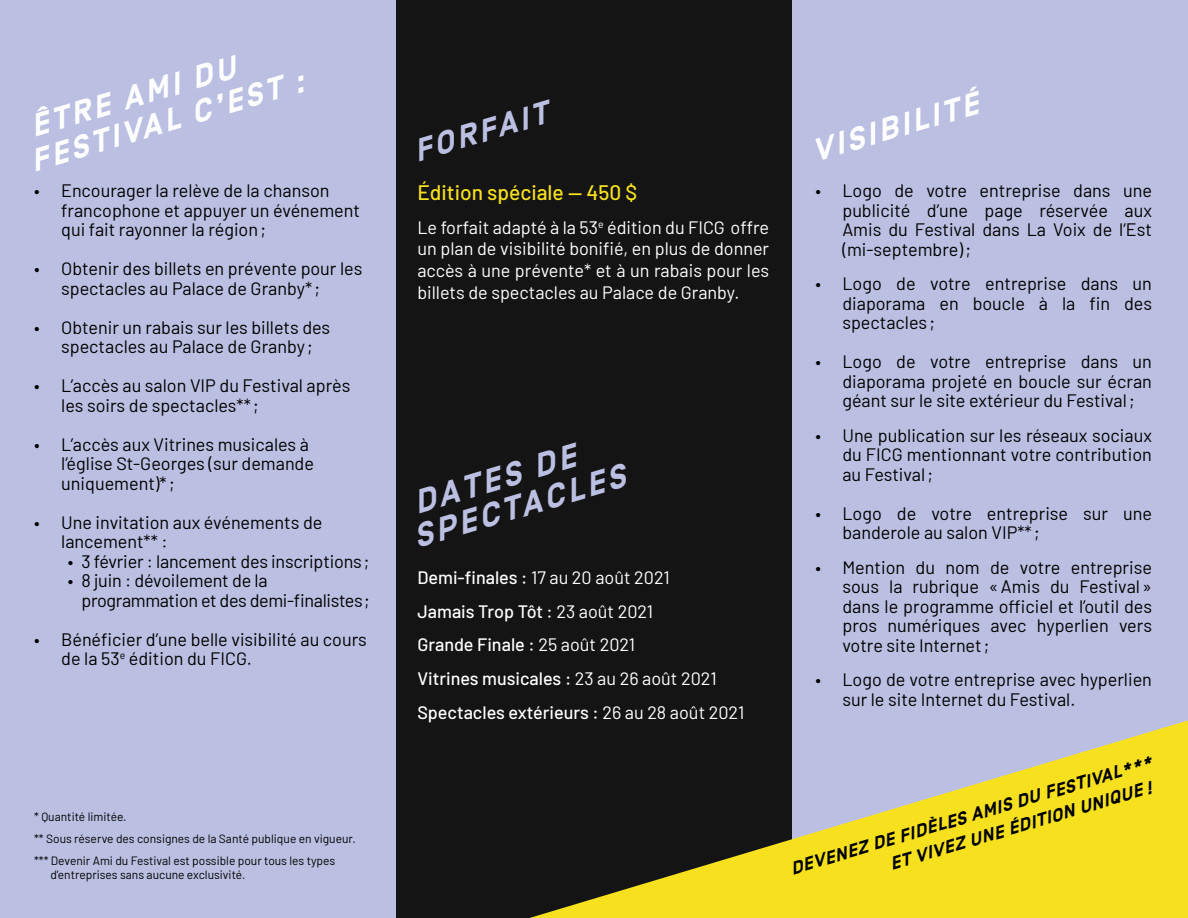
<style>
.page{position:relative;width:1188px;height:918px;background:#141414}
.page>*{position:absolute;margin:0;border:0;box-sizing:border-box;transform-origin:0 0}
.t1{font:italic 700 33px "Simplon Norm";color:#bbc0e2}
.t2{font:italic 700 31.5px "Simplon Norm";color:#fff}
.t3{font:italic 700 31.5px "Simplon Norm";color:#bbc0e2}
.t4{font:500 21px "Barlow";color:#f7e11f}
.t5{font:18px/19.5px "Barlow";color:#000}
.t6{font:18px/21.6px "Barlow";color:#fff;text-align:justify}
.t7{font:500 18px/33.6px "Barlow";color:#fff}
.t8{font:italic 700 18px/24.5px "Simplon Norm";color:#000}
.t9{font:18px/19.5px "Barlow";letter-spacing:-.02em;color:#000}
.t10{font:12px/21.9px "Barlow";color:#000}
.s1{font-weight:400}
</style>
<div class="page">
<div style="left:0;top:0;width:396px;height:918px;background:#bbc0e2"></div>
<div style="left:792px;top:0;width:396px;height:918px;background:#bbc0e2"></div>
<svg style="left:530px;top:720px;width:658px;height:198px"></svg>
<h2 class="t2" style="left:26px;top:110px;width:42px;rotate:-16deg">ÊTRE</h2>
<h2 class="t2" style="left:27px;top:145px;width:21px;rotate:-16deg">FESTIVAL</h2>
<h2 class="t2" style="left:187px;top:97px;width:53px;rotate:-16deg">C’EST</h2>
<p class="t5" style="left:61px;top:180px;width:300px;text-indent:-27px">• Encourager la relève de la chanson francophone et appuyer un événement qui fait rayonner la région;</p>
<p class="t5" style="left:61px;top:258px;width:303px;text-indent:-27px">• Obtenir des billets en prévente pour les spectacles au Palace de Granby*;</p>
<p class="t5" style="left:34px;top:316px;width:298px;text-align:center">• Obtenir un rabais sur les billets des spectacles au Palace de Granby ;</p>
<p class="t5" style="left:61px;top:375px;width:291px;text-indent:-27px">• L’accès au salon VIP du Festival après les soirs de spectacles**;</p>
<p class="t5" style="left:61px;top:433px;width:254px;text-indent:-27px">• L’accès aux Vitrines musicales à l’église St-Georges (sur demande uniquement)*;</p>
<p class="t5" style="left:61px;top:511px;width:263px;text-indent:-27px">• Une invitation aux événements de lancement** :</p>
<p class="t5" style="left:68px;top:550px;width:303px">• 3 février : lancement des inscriptions;</p>
<p class="t9" style="left:81px;top:570px;width:290px;text-indent:-14px">• 8 juin : dévoilement de la programmation et des demi-finalistes;</p>
<p class="t5" style="left:61px;top:628px;width:307px;text-indent:-27px">• Bénéficier d’une belle visibilité au cours de la 53<sup>e</sup> édition du FICG.</p>
<p class="t10" style="left:34px;top:805px;width:323px">* Quantité limitée.<br>** Sous réserve des consignes de la Santé publique en vigueur. *** Devenir Ami du Festival est possible pour tous les types</p>
<p class="t10" style="left:50px;top:863px;width:196px">d’entreprises sans aucune exclusivité.</p>
<h2 class="t3" style="left:410px;top:135px;width:21px;rotate:-16deg">FORFAIT</h2>
<p class="t4" style="left:417px;top:177px;width:221px">Édition spéciale — 450 $</p>
<p class="t6" style="left:417px;top:215px;width:353px">Le forfait adapté à la 53<sup>e</sup> édition du FICG offre un plan de visibilité bonifié, en plus de donner accès à une prévente* et à un rabais pour les billets de spectacles au Palace de Granby.</p>
<h1 class="t1" style="left:409px;top:486px;width:23px;rotate:-16deg">DATES</h1>
<h1 class="t1" style="left:409px;top:520px;width:68px;rotate:-16deg">SPECTACLES</h1>
<p class="t7" style="left:417px;top:560px;width:328px">Demi-finales : <span class="s1">17 au 20 août 2021<br></span>Jamais Trop Tôt : <span class="s1">23 août 2021<br></span>Grande Finale : <span class="s1">25 août 2021<br></span>Vitrines musicales : <span class="s1">23 au 26 août 2021<br></span>Spectacles extérieurs : <span class="s1">26 au 28 août 2021</span></p>
<h2 class="t2" style="left:873px;top:115px;width:41px;rotate:-16deg">BILIT</h2>
<h2 class="t2" style="left:808px;top:135px;width:21px;rotate:-16deg">VISI</h2>
<p class="t5" style="left:842px;top:180px;width:311px;text-align:justify;text-indent:-27px">• Logo de votre entreprise dans une publicité d’une page réservée aux Amis du Festival dans La Voix de l’Est (mi-septembre);</p>
<p class="t5" style="left:842px;top:273px;width:311px;text-align:justify;text-indent:-27px">• Logo de votre entreprise dans un diaporama en boucle à la fin des spectacles ;</p>
<p class="t5" style="left:842px;top:351px;width:311px;text-align:justify;text-indent:-27px">• Logo de votre entreprise dans un diaporama projeté en boucle sur écran géant sur le site extérieur du Festival;</p>
<p class="t5" style="left:842px;top:424px;width:311px;text-align:justify;text-indent:-27px">• Une publication sur les réseaux sociaux du FICG mentionnant votre contribution au Festival;</p>
<p class="t5" style="left:842px;top:502px;width:311px;text-indent:-27px">• Logo de votre entreprise sur une banderole au salon VIP**;</p>
<p class="t5" style="left:842px;top:556px;width:311px;text-align:justify;text-indent:-27px">• Mention du nom de votre entreprise sous la rubrique «Amis du Festival» dans le programme officiel et l’outil des pros numériques avec hyperlien vers votre site Internet;</p>
<p class="t5" style="left:842px;top:669px;width:311px;text-indent:-27px">• Logo de votre entreprise avec hyperlien sur le site Internet du Festival.</p>
<p class="t8" style="left:880px;top:831px;width:281px;text-indent:-96px;rotate:-17deg">Devenez de fidèles Amis du Festival*** et vivez une édition unique !</p>
</div>
